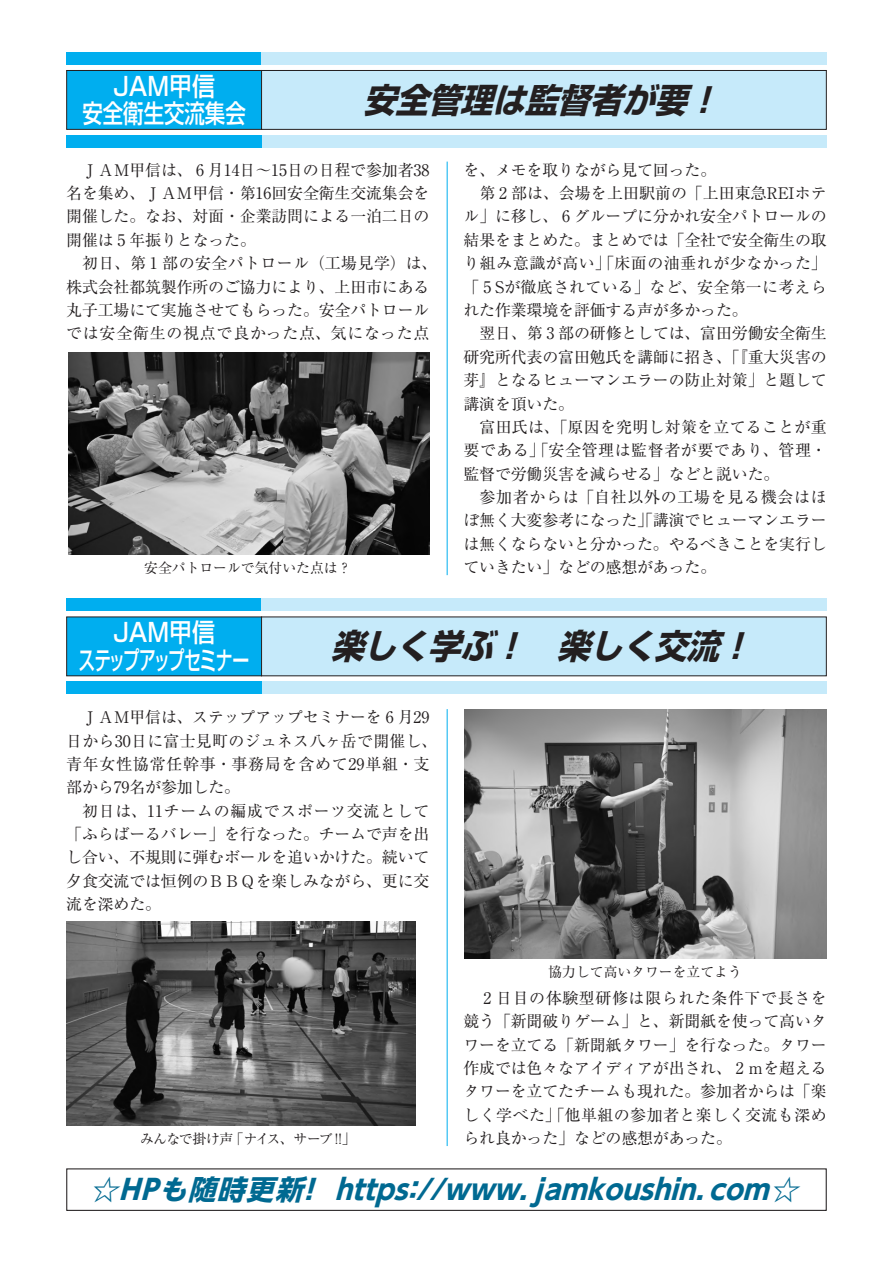
<style>
.page{position:relative;width:893px;height:1263px;background:#fff}
.page>*{position:absolute;margin:0;border:0;box-sizing:border-box;transform-origin:0 0}
.見出し{font:italic 700 34.05px "Shin Go Pr 6 N";color:#231f20;scale:.95 1}
.t1{font:italic 700 27.6px "UD Shin Go NT Pr 6 N";color:#006991}
.見出し文字{font:500 25.5px "Shin Go Pr 6 N";letter-spacing:-.06em;color:#fff;scale:.66 1}
.見出し文字-2{font:500 25.5px "Shin Go Pr 6 N";color:#fff;scale:.9 1}
.見出し文字-3{font:500 25.5px "Shin Go Pr 6 N";color:#fff;scale:.8 1}
.本文15Q{font:15.9px/23.4px "Ryumin Pr 6 N";letter-spacing:-.01em;color:#231f20;text-align:justify}
.本文15Q-2{font:15.9px/23.4px "Ryumin Pr 6 N";letter-spacing:.015em;color:#231f20}
.キャプション{font:13.8px "Ryumin Pr 6 N";color:#231f20}
.キャプション-2{font:13.8px "Ryumin Pr 6 N";letter-spacing:-.05em;color:#231f20}
</style>
<div class="page">
<div style="left:67px;top:598px;width:195px;height:13px;background:#00aeef"></div>
<div style="left:261px;top:598px;width:566px;height:13px;background:#c6eafa"></div>
<div style="left:67px;top:681px;width:195px;height:13px;background:#00aeef"></div>
<div style="left:262px;top:681px;width:565px;height:13px;background:#c6eafa"></div>
<div style="left:67px;top:617px;width:195px;height:59px;background:#00aeef"></div>
<div style="left:262px;top:617px;width:564px;height:59px;background:#c6eafa"></div>
<div style="left:67px;top:52px;width:195px;height:13px;background:#00aeef"></div>
<div style="left:261px;top:52px;width:566px;height:13px;background:#c6eafa"></div>
<div style="left:67px;top:135px;width:195px;height:13px;background:#00aeef"></div>
<div style="left:262px;top:135px;width:565px;height:13px;background:#c6eafa"></div>
<div style="left:67px;top:70px;width:195px;height:59px;background:#00aeef"></div>
<div style="left:66px;top:70px;width:196px;height:60px;border:1px solid #231f20"></div>
<div style="left:262px;top:70px;width:564px;height:59px;background:#c6eafa"></div>
<div style="left:261px;top:70px;width:566px;height:60px;border:1px solid #231f20"></div>
<div style="left:66px;top:1168px;width:761px;height:43px;border:1px solid #231f20"></div>
<hr style="left:447px;top:709px;width:1px;height:437px;background:#00aeef">
<hr style="left:447px;top:162px;width:1px;height:413px;background:#00aeef">
<img style="left:68px;top:353px;width:361px;height:202px">
<img style="left:66px;top:922px;width:350px;height:204px">
<img style="left:464px;top:709px;width:363px;height:250px">
<p class="見出し文字-2" style="left:113px;top:65px;width:115px">JAM甲信</p>
<p class="見出し文字-3" style="left:82px;top:93px;width:206px">安全衛生交流集会</p>
<p class="見出し" style="left:363px;top:73px;width:391px">安全管理は監督者が要！</p>
<p class="本文15Q" style="left:66px;top:157px;width:365px;text-indent:16px">ＪＡＭ甲信は、 6 月14日～15日の日程で参加者38名を集め、ＪＡＭ甲信・第16回安全衛生交流集会を開催した。なお、対面・企業訪問による一泊二日の開催は 5 年振りとなった。</p>
<p class="本文15Q" style="left:66px;top:251px;width:373px;text-align:left;text-indent:16px">初日、第１部の安全パトロール（工場見学）は、株式会社都筑製作所のご協力により、上田市にある丸子工場にて実施させてもらった。安全パトロールでは安全衛生の視点で良かった点、気になった点</p>
<p class="キャプション" style="left:144px;top:557px;width:209px">安全パトロールで気付いた点は？</p>
<p class="本文15Q" style="left:463px;top:157px;width:254px">を、メモを取りながら見て回った。</p>
<p class="本文15Q" style="left:463px;top:181px;width:365px;text-indent:16px">第２部は、会場を上田駅前の「上田東急REIホテル」に移し、６グループに分かれ安全パトロールの結果をまとめた。まとめでは「全社で安全衛生の取り組み意識が高い」「床面の油垂れが少なかった」「 5 Sが徹底されている」など、安全第一に考えられた作業環境を評価する声が多かった。</p>
<p class="本文15Q" style="left:463px;top:321px;width:365px;text-indent:16px">翌日、第３部の研修としては、富田労働安全衛生研究所代表の富田勉氏を講師に招き、「『重大災害の芽』となるヒューマンエラーの防止対策」と題して講演を頂いた。</p>
<p class="本文15Q" style="left:463px;top:414px;width:365px;text-indent:16px">富田氏は、「原因を究明し対策を立てることが重要である」「安全管理は監督者が要であり、管理・監督で労働災害を減らせる」などと説いた。</p>
<p class="本文15Q" style="left:463px;top:485px;width:365px;text-indent:16px">参加者からは「自社以外の工場を見る機会はほぼ無く大変参考になった」「講演でヒューマンエラーは無くならないと分かった。やるべきことを実行していきたい」などの感想があった。</p>
<p class="見出し文字-2" style="left:113px;top:612px;width:115px">JAM甲信</p>
<p class="見出し文字" style="left:78px;top:639px;width:260px">ステップアップセミナー</p>
<p class="見出し" style="left:331px;top:619px;width:459px">楽しく学ぶ！　楽しく交流！</p>
<p class="本文15Q-2" style="left:66px;top:705px;width:373px;text-indent:16px">ＪＡＭ甲信は、ステップアップセミナーを 6 月29日から30日に富士見町のジュネス八ヶ岳で開催し、青年女性協常任幹事・事務局を含めて29単組・支部から79名が参加した。</p>
<p class="本文15Q" style="left:66px;top:798px;width:365px;text-indent:16px">初日は、11チームの編成でスポーツ交流として「ふらばーるバレー」を行なった。チームで声を出し合い、不規則に弾むボールを追いかけた。続いて夕食交流では恒例のＢＢＱを楽しみながら、更に交流を深めた。</p>
<p class="キャプション-2" style="left:140px;top:1128px;width:217px">みんなで掛け声「ナイス、サーブ‼」</p>
<p class="キャプション" style="left:548px;top:961px;width:195px">協力して高いタワーを立てよう</p>
<p class="本文15Q" style="left:463px;top:985px;width:365px;text-indent:20px">2 日目の体験型研修は限られた条件下で長さを競う「新聞破りゲーム」と、新聞紙を使って高いタワーを立てる「新聞紙タワー」を行なった。タワー作成では色々なアイディアが出され、 2 ｍを超えるタワーを立てたチームも現れた。参加者からは「楽しく学べた」「他単組の参加者と楽しく交流も深められ良かった」などの感想があった。</p>
<p class="t1" style="left:90px;top:1167px;width:721px">☆HPも随時更新！ https://www.jamkoushin.com ☆</p>
</div>
